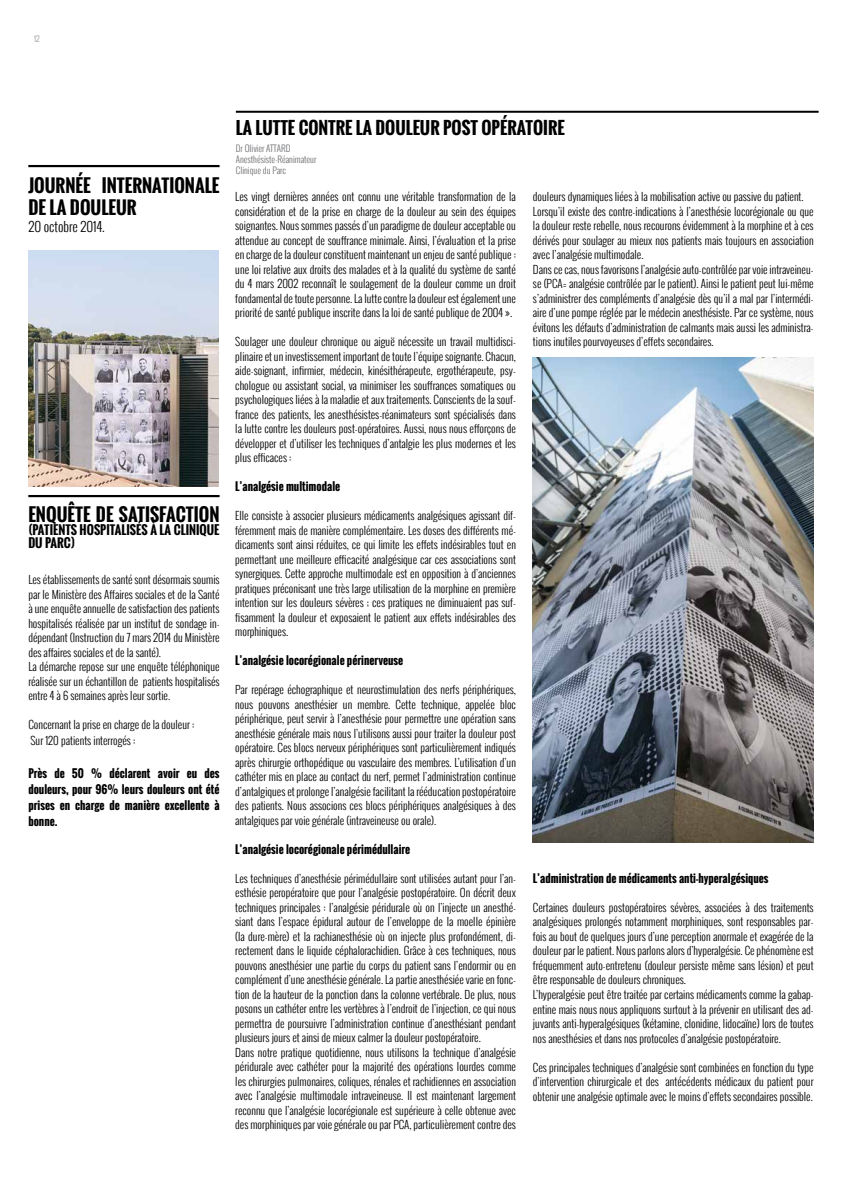
<style>
.page{position:relative;width:842px;height:1191px;background:#fff}
.page>*{position:absolute;margin:0;border:0;box-sizing:border-box;transform-origin:0 0}
.t1{font:700 17.7px/21.2px "Oswald";color:#000}
.t2{font:700 17px "Oswald";color:#000}
.t3{font:300 13.3px "Oswald";color:#000}
.t4{font:700 12.2px/13px "Oswald";color:#000}
.t5{font:300 11px/14.5px "Oswald";color:#000}
.t6{font:700 11px/16px "Oswald";color:#000;text-align:justify}
.t7{font:300 9px/10.8px "Oswald";color:#6d6e71}
.t8{font:300 8px "Oswald";color:#939598}
</style>
<div class="page">
<img style="left:533px;top:357px;width:281px;height:485px">
<hr style="left:28px;top:165px;width:192px;height:2px;background:#000">
<hr style="left:28px;top:495px;width:192px;height:2px;background:#000">
<img style="left:28px;top:250px;width:190px;height:236px">
<hr style="left:236px;top:111px;width:583px;height:2px;background:#000">
<p class="t8" style="left:34px;top:33px;width:7px">12</p>
<h1 class="t1" style="left:28px;top:175px;width:83px;text-indent:47px">ée internationale deladouleur</h1>
<h1 class="t1" style="left:28px;top:175px;width:11px">journ</h1>
<p class="t3" style="left:28px;top:217px;width:78px">20 octobre 2014.</p>
<h1 class="t1" style="left:28px;top:504px;width:193px">ENQUêTE DE SATISFACTION</h1>
<p class="t4" style="left:28px;top:523px;width:193px">(PATIENTS HOSPITALISéS à LA CLINIQUE<br>DU PARC)</p>
<p class="t5" style="left:28px;top:572px;width:193px">Les établissements de santé sont désormais soumis par le Ministère des Affaires sociales et de la Santé à une enquête annuelle de satisfaction des patients hospitalisés réalisée par un institut de sondage in&shy;dépendant (Instruction du 7 mars 2014 du Ministère des affaires sociales et de la santé).<br>La démarche repose sur une enquête téléphonique réalisée sur un échantillon de patients hospitalisés entre 4 à 6 semaines après leur sortie.</p>
<p class="t5" style="left:28px;top:717px;width:168px;line-height:16px">Concernant la prise en charge de la douleur :<br>Sur 120 patients interrogés :</p>
<p class="t6" style="left:28px;top:765px;width:193px">Près de 50 % déclarent avoir eu des douleurs, pour 96% leurs douleurs ont été prises en charge de manière excellente à bonne.</p>
<h2 class="t2" style="left:236px;top:115px;width:29px">La lutte</h2>
<h2 class="t2" style="left:299px;top:115px;width:10px">contre</h2>
<h2 class="t2" style="left:356px;top:115px;width:30px">la douleur</h2>
<h2 class="t2" style="left:443px;top:115px;width:10px">post</h2>
<h2 class="t2" style="left:481px;top:115px;width:36px">opératoire</h2>
<p class="t7" style="left:236px;top:143px;width:82px">Dr Olivier ATTARD<br>Anesthésiste-Réanimateur<br>Clinique du Parc</p>
<p class="t5" style="left:235px;top:189px;width:282px;text-align:justify">Les vingt dernières années ont connu une véritable transformation de la considération et de la prise en charge de la douleur au sein des équipes soignantes. Nous sommes passés d’un paradigme de douleur acceptable ou attendue au concept de souffrance minimale. Ainsi, l’évaluation et la prise en charge de la douleur constituent maintenant un enjeu de santé publique : une loi relative aux droits des malades et à la qualité du système de santé du 4 mars 2002 reconnaît le soulagement de la douleur comme un droit fondamental de toute personne. La lutte contre la douleur est également une priorité de santé publique inscrite dans la loi de santé publique de 2004 ».</p>
<p class="t5" style="left:235px;top:334px;width:282px;text-align:justify">Soulager une douleur chronique ou aiguë nécessite un travail multidisci&shy;plinaire et un investissement important de toute l’équipe soignante. Chacun, aide-soignant, infirmier, médecin, kinésithérapeute, ergothérapeute, psy&shy;chologue ou assistant social, va minimiser les souffrances somatiques ou psychologiques liées à la maladie et aux traitements. Conscients de la souf&shy;france des patients, les anesthésistes-réanimateurs sont spécialisés dans la lutte contre les douleurs post-opératoires. Aussi, nous nous efforçons de développer et d’utiliser les techniques d’antalgie les plus modernes et les plus efficaces :</p>
<p class="t6" style="left:235px;top:479px;width:106px">L’analgésie multimodale</p>
<p class="t5" style="left:235px;top:508px;width:282px;text-align:justify">Elle consiste à associer plusieurs médicaments analgésiques agissant dif&shy;féremment mais de manière complémentaire. Les doses des différents mé&shy;dicaments sont ainsi réduites, ce qui limite les effets indésirables tout en permettant une meilleure efficacité analgésique car ces associations sont synergiques. Cette approche multimodale est en opposition à d’anciennes pratiques préconisant une très large utilisation de la morphine en première intention sur les douleurs sévères ; ces pratiques ne diminuaient pas suf&shy;fisamment la douleur et exposaient le patient aux effets indésirables des morphiniques.</p>
<p class="t6" style="left:235px;top:653px;width:169px">L’analgésie locorégionale périnerveuse</p>
<p class="t5" style="left:235px;top:682px;width:282px;text-align:justify">Par repérage échographique et neurostimulation des nerfs périphériques, nous pouvons anesthésier un membre. Cette technique, appelée bloc périphérique, peut servir à l’anesthésie pour permettre une opération sans anesthésie générale mais nous l’utilisons aussi pour traiter la douleur post opératoire. Ces blocs nerveux périphériques sont particulièrement indiqués après chirurgie orthopédique ou vasculaire des membres. L’utilisation d’un cathéter mis en place au contact du nerf, permet l’administration continue d’antalgiques et prolonge l’analgésie facilitant la rééducation postopératoire des patients. Nous associons ces blocs périphériques analgésiques à des antalgiques par voie générale (intraveineuse ou orale).</p>
<p class="t6" style="left:235px;top:841px;width:176px">L’analgésie locorégionale périmédullaire</p>
<p class="t5" style="left:235px;top:871px;width:282px">Les techniques d’anesthésie périmédullaire sont utilisées autant pour l’an&shy;esthésie peropératoire que pour l’analgésie postopératoire. On décrit deux techniques principales : l’analgésie péridurale où on l’injecte un anesthé&shy;siant dans l’espace épidural autour de l’enveloppe de la moelle épinière (la dure-mère) et la rachianesthésie où on injecte plus profondément, di&shy;rectement dans le liquide céphalorachidien. Grâce à ces techniques, nous pouvons anesthésier une partie du corps du patient sans l’endormir ou en complément d’une anesthésie générale. La partie anesthésiée varie en fonc&shy;tion de la hauteur de la ponction dans la colonne vertébrale. De plus, nous posons un cathéter entre les vertèbres à l’endroit de l’injection, ce qui nous permettra de poursuivre l’administration continue d’anesthésiant pendant plusieurs jours et ainsi de mieux calmer la douleur postopératoire.<br>Dans notre pratique quotidienne, nous utilisons la technique d’analgésie péridurale avec cathéter pour la majorité des opérations lourdes comme les chirurgies pulmonaires, coliques, rénales et rachidiennes en association avec l’analgésie multimodale intraveineuse. Il est maintenant largement reconnu que l’analgésie locorégionale est supérieure à celle obtenue avec des morphiniques par voie générale ou par PCA, particulièrement contre des</p>
<p class="t5" style="left:533px;top:189px;width:282px">douleurs dynamiques liées à la mobilisation active ou passive du patient.<br>Lorsqu’il existe des contre-indications à l’anesthésie locorégionale ou que la douleur reste rebelle, nous recourons évidemment à la morphine et à ces dérivés pour soulager au mieux nos patients mais toujours en association avec l’analgésie multimodale.<br>Dans ce cas, nous favorisons l’analgésie auto-contrôlée par voie intraveineu&shy;se (PCA= analgésie contrôlée par le patient). Ainsi le patient peut lui-même s’administrer des compléments d’analgésie dès qu’il a mal par l’intermédi&shy;aire d’une pompe réglée par le médecin anesthésiste. Par ce système, nous évitons les défauts d’administration de calmants mais aussi les administra&shy;tions inutiles pourvoyeuses d’effets secondaires.</p>
<p class="t6" style="left:533px;top:870px;width:237px">L’administration de médicaments anti-hyperalgésiques</p>
<p class="t5" style="left:533px;top:900px;width:282px">Certaines douleurs postopératoires sévères, associées à des traitements analgésiques prolongés notamment morphiniques, sont responsables par&shy;fois au bout de quelques jours d’une perception anormale et exagérée de la douleur par le patient. Nous parlons alors d’hyperalgésie. Ce phénomène est fréquemment auto-entretenu (douleur persiste même sans lésion) et peut être responsable de douleurs chroniques.<br>L’hyperalgésie peut être traitée par certains médicaments comme la gabap&shy;entine mais nous nous appliquons surtout à la prévenir en utilisant des ad&shy;juvants anti-hyperalgésiques (kétamine, clonidine, lidocaïne) lors de toutes nos anesthésies et dans nos protocoles d’analgésie postopératoire.</p>
<p class="t5" style="left:533px;top:1059px;width:282px;text-align:justify">Ces principales techniques d’analgésie sont combinées en fonction du type d’intervention chirurgicale et des antécédents médicaux du patient pour obtenir une analgésie optimale avec le moins d’effets secondaires possible.</p>
</div>
